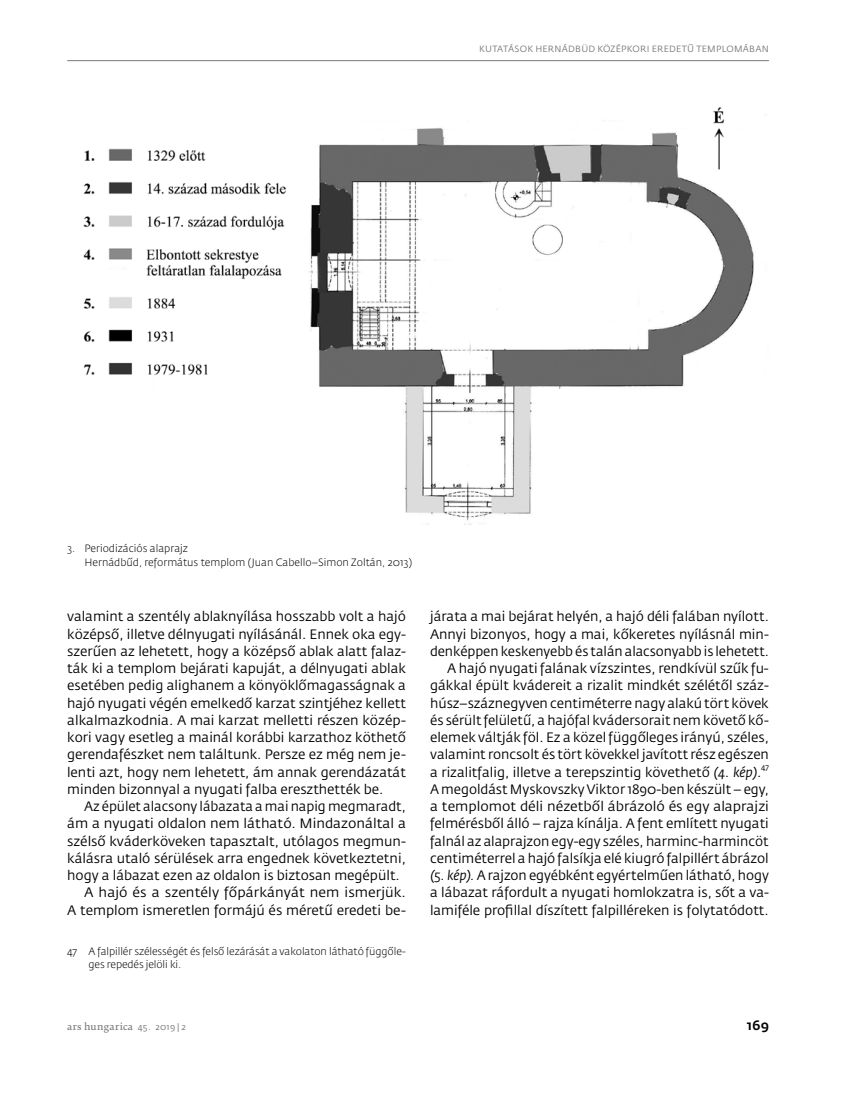
<style>
.page{position:relative;width:864px;height:1106px;background:#fff}
.page>*{position:absolute;margin:0;border:0;box-sizing:border-box;transform-origin:0 0}
.t1{font:13.5px/17.2px "Fedra Sans Pro";color:#000;text-align:justify}
.t2{font:500 13.5px "Fedra Sans Pro";color:#000}
.t3{font:300 10.5px/13px "Fedra Sans Pro";color:#000}
.t4{font:9px "Fedra Sans Pro";letter-spacing:.025em;color:#797979}
.t5{font:9px "Fedra Serif B Pro";letter-spacing:.025em;color:#797979}
.s1{font-style:italic}
.s2{font-family:"Fedra Sans Pro"}
</style>
<div class="page">
<hr style="left:67px;top:60px;width:701px;height:1px;background:#797979">
<img style="left:83px;top:107px;width:671px;height:418px">
<p class="t4" style="left:479px;top:43px;width:13px">Kutatások</p>
<p class="t4" style="left:535px;top:43px;width:15px">Hernádb</p>
<p class="t4" style="left:581px;top:43px;width:36px">üd középkori</p>
<p class="t4" style="left:651px;top:43px;width:7px">eredet</p>
<p class="t4" style="left:687px;top:43px;width:17px">ű templomában</p>
<p class="t3" style="left:84px;top:541px;width:329px;line-height:14.2px;text-indent:-17px">3. Periodizációs alaprajz<br>Hernádbűd, református templom (Juan Cabello–Simon Zoltán, 2013)</p>
<p class="t1" style="left:67px;top:608px;width:340px">valamint a szentély ablaknyílása hosszabb volt a hajó középső, illetve délnyugati nyílásánál. Ennek oka egy&shy;szerűen az lehetett, hogy a középső ablak alatt falaz&shy;ták ki a templom bejárati kapuját, a délnyugati ablak esetében pedig alighanem a könyöklőmagasságnak a hajó nyugati végén emelkedő karzat szintjéhez kellett alkalmazkodnia. A mai karzat melletti részen közép&shy;kori vagy esetleg a mainál korábbi karzathoz köthető gerendafészket nem találtunk. Persze ez még nem je&shy;lenti azt, hogy nem lehetett, ám annak gerendázatát minden bizonnyal a nyugati falba ereszthették be.</p>
<p class="t1" style="left:84px;top:798px;width:323px">Az épület alacsony lábazata a mai napig megmaradt,</p>
<p class="t1" style="left:67px;top:815px;width:340px">ám a nyugati oldalon nem látható. Mindazonáltal a</p>
<p class="t1" style="left:67px;top:832px;width:340px">szélső kváderköveken tapasztalt, utólagos megmun-</p>
<p class="t1" style="left:67px;top:849px;width:340px">kálásra utaló sérülések arra engednek következtetni,</p>
<p class="t1" style="left:67px;top:867px;width:334px">hogy a lábazat ezen az oldalon is biztosan megépült.</p>
<p class="t1" style="left:84px;top:884px;width:323px">A hajó és a szentély főpárkányát nem ismerjük.</p>
<p class="t1" style="left:67px;top:901px;width:340px">A templom ismeretlen formájú és méretű eredeti be-</p>
<p class="t3" style="left:88px;top:944px;width:319px;text-indent:-21px">47 A falpillér szélességét és felső lezárását a vakolaton látható függőle&shy;ges repedés jelöli ki.</p>
<p class="t1" style="left:430px;top:608px;width:340px;text-align:right">járata a mai bejárat helyén, a hajó déli falában nyílott.<br>Annyi bizonyos, hogy a mai, kőkeretes nyílásnál min&shy;denképpen keskenyebb és talán alacsonyabb is lehetett.<br>A hajó nyugati falának vízszintes, rendkívül szűk fu&shy;gákkal épült kvádereit a rizalit mindkét szélétől száz&shy;húsz–száznegyven centiméterre nagy alakú tört kövek és sérült felületű, a hajófal kvádersorait nem követő kő&shy;elemek váltják föl. Ez a közel függőleges irányú, széles, valamint roncsolt és tört kövekkel javított rész egészen a rizalitfalig, illetve a terepszintig követhető <span class="s1">(4. kép)</span>.<sup>47<br></sup>A megoldást Myskovszky Viktor 1890-ben készült – egy, a templomot déli nézetből ábrázoló és egy alaprajzi felmérésből álló – rajza kínálja. A fent említett nyugati falnál az alaprajzon egy-egy széles, harminc-harmincöt centiméterrel a hajó falsíkja elé kiugró falpillért ábrázol <span class="s1">(5. kép).</span> A rajzon egyébként egyértelműen látható, hogy a lábazat ráfordult a nyugati homlokzatra is, sőt a va&shy;lamiféle profillal díszített falpilléreken is folytatódott.</p>
<p class="t5" style="left:67px;top:1021px;width:120px">ars hungarica <span class="s2">45. 2019 | 2</span></p>
<p class="t2" style="left:746px;top:1017px;width:23px">169</p>
</div>
